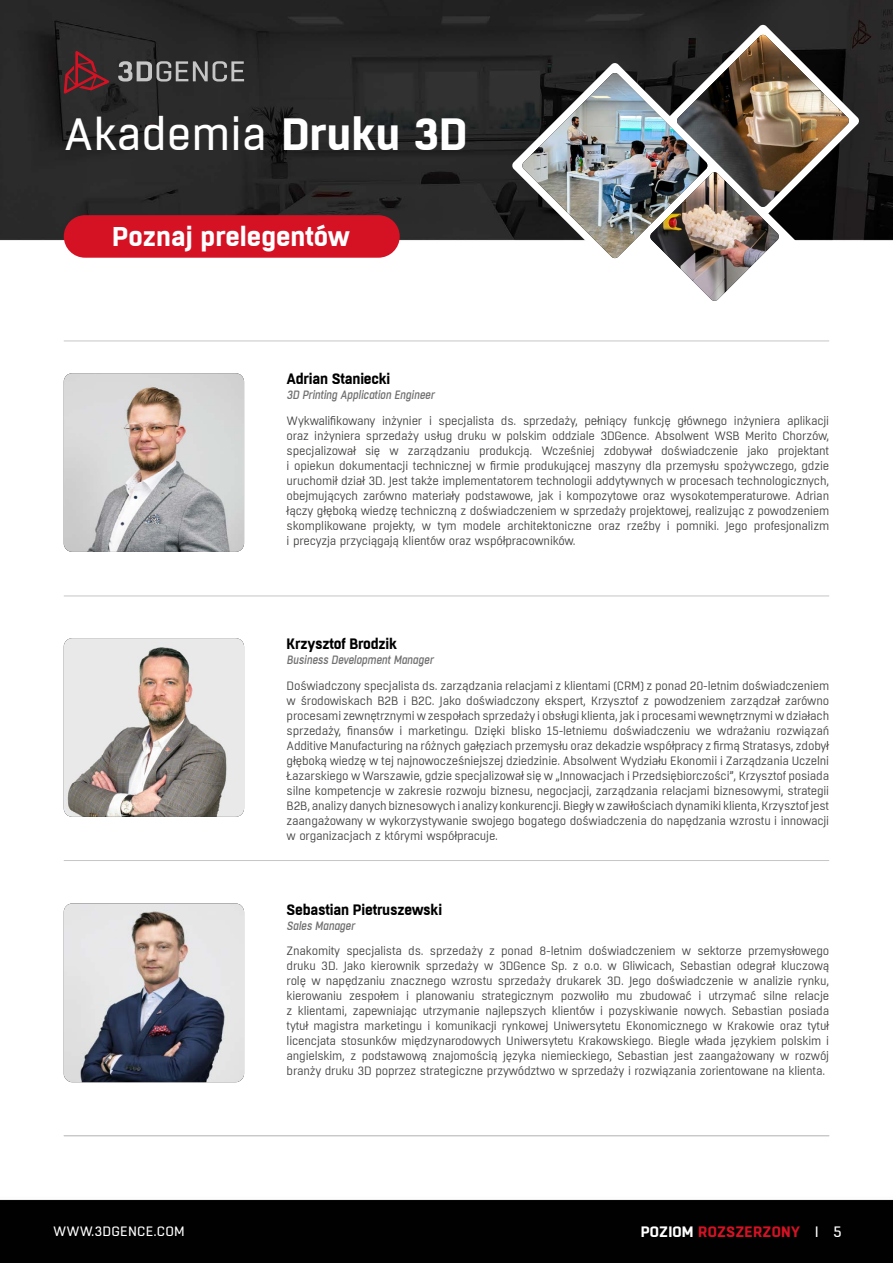
<style>
.page{position:relative;width:893px;height:1263px;background:#fff}
.page>*{position:absolute;margin:0;border:0;box-sizing:border-box;transform-origin:0 0}
.t1{font:45px "Boxed";color:#fff}
.t2{font:700 27px "Boxed";color:#fff}
.t3{font:700 15px "Boxed";letter-spacing:-.015em;color:#000}
.t4{font:700 15px "Boxed";letter-spacing:.01em;color:#d51224}
.t5{font:13.5px "Boxed";letter-spacing:.01em;color:#fff}
.t6{font:12px/15px "Boxed";letter-spacing:-.015em;color:#424241;text-align:justify}
.t7{font:italic 500 12px "Boxed";letter-spacing:-.015em;color:#706f6f}
.s1{font-weight:700}
.s2{color:#fff}
.s3{font-weight:400;color:#fff}
</style>
<div class="page">
<img style="left:0;top:0;width:893px;height:1263px">
<svg style="left:64px;top:51px;width:45px;height:43px;background:#5a252a"></svg>
<svg style="left:118px;top:61px;width:126px;height:21px;background:#666"></svg>
<img style="left:512px;top:24px;width:347px;height:343px">
<img style="left:650px;top:172px;width:129px;height:129px">
<div style="left:64px;top:215px;width:336px;height:43px;background:#d51224;border-radius:21px"></div>
<hr style="left:64px;top:341px;width:765px;height:1px;background:#c6c6c6">
<hr style="left:64px;top:860px;width:765px;height:1px;background:#c6c6c6">
<hr style="left:64px;top:596px;width:765px;height:1px;background:#c6c6c6">
<hr style="left:64px;top:1135px;width:765px;height:1px;background:#c6c6c6">
<img style="left:64px;top:903px;width:180px;height:179px">
<img style="left:64px;top:638px;width:180px;height:179px">
<img style="left:64px;top:373px;width:180px;height:179px">
<h1 class="t1" style="left:64px;top:106px;width:405px">Akademia <span class="s1">Druku 3D</span></h1>
<h2 class="t2" style="left:112px;top:218px;width:239px">Poznaj prelegentów</h2>
<p class="t3" style="left:287px;top:369px;width:105px">Adrian Staniecki</p>
<p class="t7" style="left:287px;top:387px;width:149px">3D Printing Application Engineer</p>
<p class="t6" style="left:287px;top:413px;width:544px">Wykwalifikowany inżynier i specjalista ds. sprzedaży, pełniący funkcję głównego inżyniera aplikacji oraz inżyniera sprzedaży usług druku w polskim oddziale 3DGence. Absolwent WSB Merito Chorzów, specjalizował się w zarządzaniu produkcją. Wcześniej zdobywał doświadczenie jako projektant i opiekun dokumentacji technicznej w firmie produkującej maszyny dla przemysłu spożywczego, gdzie uruchomił dział 3D. Jest także implementatorem technologii addytywnych w procesach technologicznych, obejmujących zarówno materiały podstawowe, jak i kompozytowe oraz wysokotemperaturowe. Adrian łączy głęboką wiedzę techniczną z doświadczeniem w sprzedaży projektowej, realizując z powodzeniem skomplikowane projekty, w tym modele architektoniczne oraz rzeźby i pomniki. Jego profesjonalizm i precyzja przyciągają klientów oraz współpracowników.</p>
<p class="t3" style="left:287px;top:634px;width:112px">Krzysztof Brodzik</p>
<p class="t7" style="left:287px;top:652px;width:148px">Business Development Manager</p>
<p class="t6" style="left:287px;top:678px;width:544px">Doświadczony specjalista ds. zarządzania relacjami z klientami (CRM) z ponad 20-letnim doświadczeniem w środowiskach B2B i B2C. Jako doświadczony ekspert, Krzysztof z powodzeniem zarządzał zarówno procesami zewnętrznymi w zespołach sprzedaży i obsługi klienta, jak i procesami wewnętrznymi w działach sprzedaży, finansów i marketingu. Dzięki blisko 15-letniemu doświadczeniu we wdrażaniu rozwiązań Additive Manufacturing na różnych gałęziach przemysłu oraz dekadzie współpracy z firmą Stratasys, zdobył głęboką wiedzę w tej najnowocześniejszej dziedzinie. Absolwent Wydziału Ekonomii i Zarządzania Uczelni Łazarskiego w Warszawie, gdzie specjalizował się w „Innowacjach i Przedsiębiorczości”, Krzysztof posiada silne kompetencje w zakresie rozwoju biznesu, negocjacji, zarządzania relacjami biznesowymi, strategii B2B, analizy danych biznesowych i analizy konkurencji. Biegły w zawiłościach dynamiki klienta, Krzysztof jest zaangażowany w wykorzystywanie swojego bogatego doświadczenia do napędzania wzrostu i innowacji w organizacjach z którymi współpracuje.</p>
<p class="t3" style="left:287px;top:899px;width:157px">Sebastian Pietruszewski</p>
<p class="t7" style="left:287px;top:918px;width:70px">Sales Manager</p>
<p class="t6" style="left:287px;top:943px;width:544px">Znakomity specjalista ds. sprzedaży z ponad 8-letnim doświadczeniem w sektorze przemysłowego druku 3D. Jako kierownik sprzedaży w 3DGence Sp. z o.o. w Gliwicach, Sebastian odegrał kluczową rolę w napędzaniu znacznego wzrostu sprzedaży drukarek 3D. Jego doświadczenie w analizie rynku, kierowaniu zespołem i planowaniu strategicznym pozwoliło mu zbudować i utrzymać silne relacje z klientami, zapewniając utrzymanie najlepszych klientów i pozyskiwanie nowych. Sebastian posiada tytuł magistra marketingu i komunikacji rynkowej Uniwersytetu Ekonomicznego w Krakowie oraz tytuł licencjata stosunków międzynarodowych Uniwersytetu Krakowskiego. Biegle włada językiem polskim i angielskim, z podstawową znajomością języka niemieckiego, Sebastian jest zaangażowany w rozwój branży druku 3D poprzez strategiczne przywództwo w sprzedaży i rozwiązania zorientowane na klienta.</p>
<p class="t5" style="left:53px;top:1223px;width:133px">WWW.3DGENCE.COM</p>
<p class="t4" style="left:641px;top:1221px;width:203px"><span class="s2">POZIOM</span> ROZSZERZONY <span class="s3">I 5</span></p>
</div>
